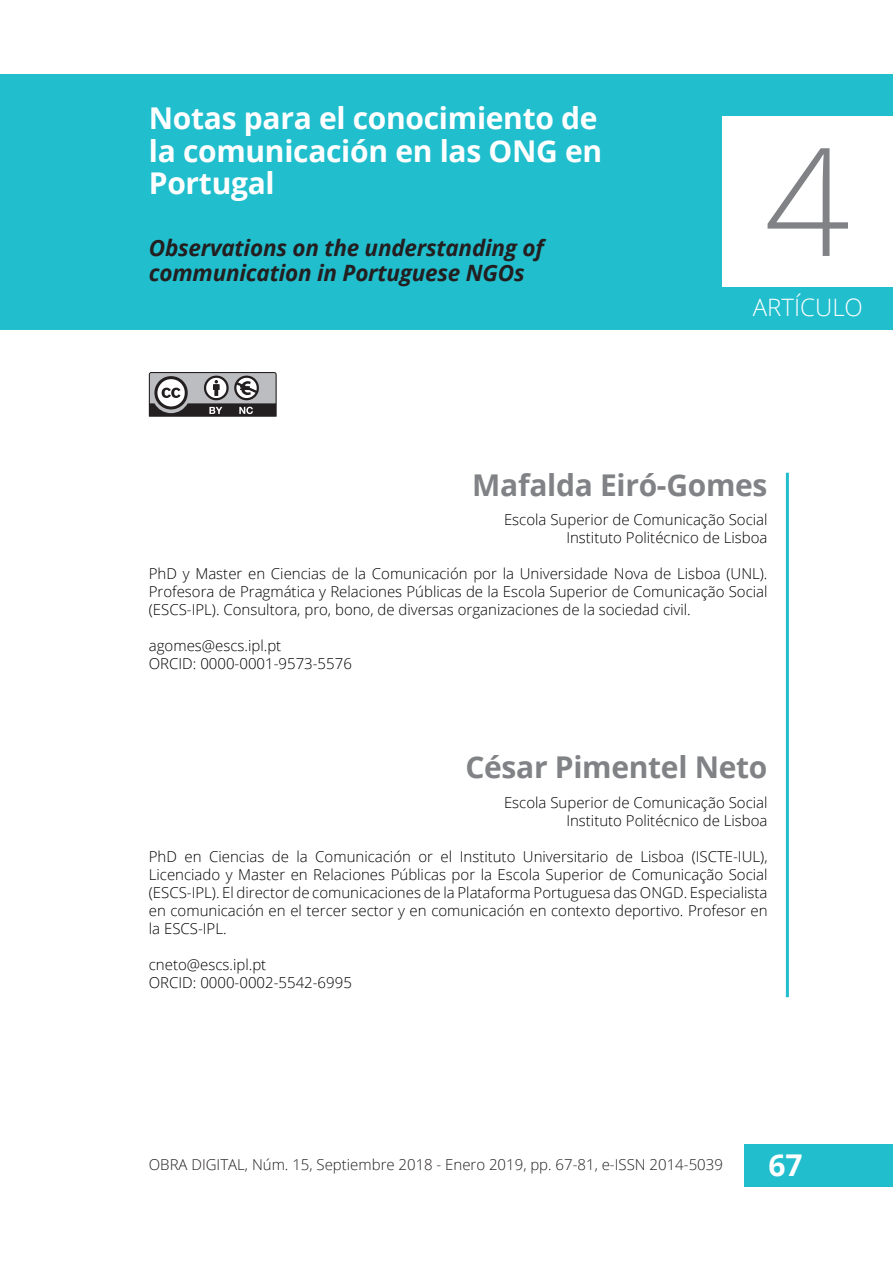
<style>
.page{position:relative;width:893px;height:1263px;background:#fff}
.page>*{position:absolute;margin:0;border:0;box-sizing:border-box;transform-origin:0 0}
.t1{font:300 150px "Open Sans";color:#808285}
.t2{font:700 30px/32.4px "Open Sans";letter-spacing:-.01em;color:#fff}
.t3{font:700 30px "Open Sans";letter-spacing:-.01em;color:#808285}
.t4{font:300 24px "Open Sans";color:#fff}
.t5{font:italic 700 22.5px/24.3px "Open Sans";letter-spacing:-.01em;color:#231f20}
.t6{font:300 15px/18px "Open Sans";color:#000;text-align:right}
.t7{font:300 15px "Open Sans";color:#231f20}
</style>
<div class="page">
<div style="left:744px;top:1144px;width:149px;height:43px;background:#21bece"></div>
<div style="left:0;top:74px;width:893px;height:256px;background:#21bece"></div>
<div style="left:723px;top:117px;width:170px;height:170px;background:#fff"></div>
<hr style="left:786px;top:473px;width:3px;height:524px;background:#21bece">
<svg style="left:149px;top:372px;width:128px;height:45px;background:#868587"></svg>
<h2 class="t2" style="left:149px;top:101px;width:455px">Notas para el conocimiento de la comunicación en las ONG en<br>Portugal</h2>
<h3 class="t5" style="left:149px;top:236px;width:397px">Observations on the understanding of communication in Portuguese NGOs</h3>
<h1 class="t1" style="left:764px;top:96px;width:87px">4</h1>
<h3 class="t4" style="left:753px;top:290px;width:112px">ARTÍCULO</h3>
<h2 class="t3" style="left:472px;top:464px;width:297px">Mafalda Eiró-Gomes</h2>
<p class="t6" style="left:504px;top:510px;width:265px">Escola Superior de Comunicação Social<br>Instituto Politécnico de Lisboa</p>
<p class="t6" style="left:149px;top:564px;width:620px;text-align:justify">PhD y Master en Ciencias de la Comunicación por la Universidade Nova de Lisboa (UNL).<br>Profesora de Pragmática y Relaciones Públicas de la Escola Superior de Comunicação Social (ESCS-IPL). Consultora, pro, bono, de diversas organizaciones de la sociedad civil.</p>
<p class="t6" style="left:149px;top:636px;width:205px;text-align:left">agomes@escs.ipl.pt<br>ORCID: 0000-0001-9573-5576</p>
<h2 class="t3" style="left:465px;top:746px;width:304px">César Pimentel Neto</h2>
<p class="t6" style="left:504px;top:794px;width:265px">Escola Superior de Comunicação Social<br>Instituto Politécnico de Lisboa</p>
<p class="t6" style="left:149px;top:848px;width:620px;text-align:justify">PhD en Ciencias de la Comunicación or el Instituto Universitario de Lisboa (ISCTE-IUL), Licenciado y Master en Relaciones Públicas por la Escola Superior de Comunicação Social (ESCS-IPL). El director de comunicaciones de la Plataforma Portuguesa das ONGD. Especialista en comunicación en el tercer sector y en comunicación en contexto deportivo. Profesor en la ESCS-IPL.</p>
<p class="t6" style="left:149px;top:956px;width:205px;text-align:left">cneto@escs.ipl.pt<br>ORCID: 0000-0002-5542-6995</p>
<p class="t7" style="left:149px;top:1154px;width:576px">OBRA DIGITAL, Núm. 15, Septiembre 2018 - Enero 2019, pp. 67-81, e-ISSN 2014-5039</p>
<h2 class="t2" style="left:768px;top:1148px;width:36px">67</h2>
</div>
